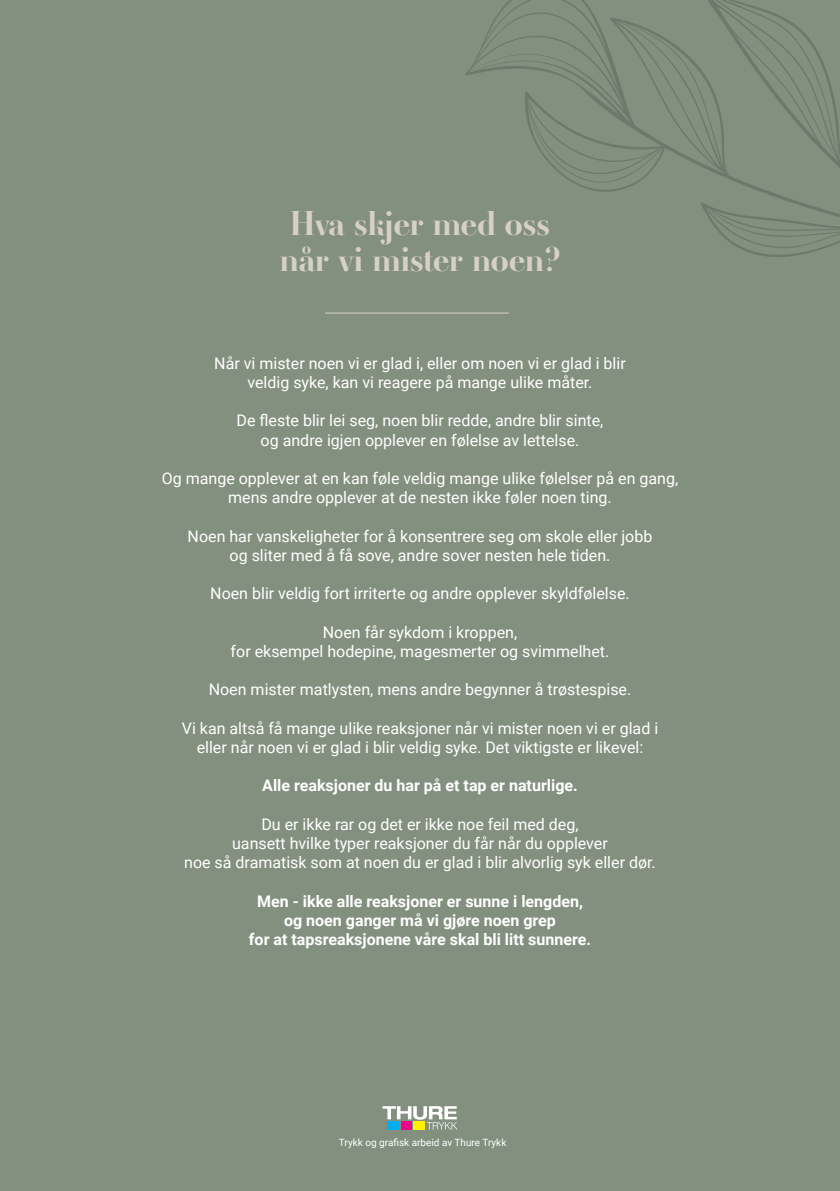
<style>
.page{position:relative;width:840px;height:1191px;background:#fff}
.page>*{position:absolute;margin:0;border:0;box-sizing:border-box;transform-origin:0 0}
.t1{font:700 34px/36px "Ambroise Std";color:#d6d0c6}
.t2{font:16px/19.2px "Roboto";color:#fff;text-align:center}
.t3{font:700 16px/19.2px "Roboto";color:#fff;text-align:center}
.t4{font:10px "Roboto";color:#fff}
</style>
<div class="page">
<div style="left:0;top:0;width:839px;height:1191px;background:#83907f"></div>
<svg style="left:465px;top:0;width:374px;height:257px"></svg>
<hr style="left:325px;top:312px;width:183px;height:1px;background:#d6d0c6">
<div style="left:387px;top:1121px;width:11px;height:9px;background:#00aeef"></div>
<div style="left:400px;top:1121px;width:11px;height:9px;background:#ed028c"></div>
<div style="left:413px;top:1121px;width:11px;height:9px;background:#fff101"></div>
<svg style="left:382px;top:1106px;width:75px;height:23px"></svg>
<h1 class="t1" style="left:280px;top:205px;width:281px">Hva skjer med oss når vi mister noen?</h1>
<p class="t2" style="left:214px;top:353px;width:413px">Når vi mister noen vi er glad i, eller om noen vi er glad i blir veldig syke, kan vi reagere på mange ulike måter.</p>
<p class="t2" style="left:236px;top:410px;width:368px">De fleste blir lei seg, noen blir redde, andre blir sinte, og andre igjen opplever en følelse av lettelse.</p>
<p class="t2" style="left:162px;top:468px;width:517px">Og mange opplever at en kan føle veldig mange ulike følelser på en gang, mens andre opplever at de nesten ikke føler noen ting.</p>
<p class="t2" style="left:187px;top:526px;width:466px">Noen har vanskeligheter for å konsentrere seg om skole eller jobb og sliter med å få sove, andre sover nesten hele tiden.</p>
<p class="t2" style="left:210px;top:583px;width:421px">Noen blir veldig fort irriterte og andre opplever skyldfølelse.</p>
<p class="t2" style="left:230px;top:622px;width:380px">Noen får sykdom i kroppen,<br>for eksempel hodepine, magesmerter og svimmelhet.</p>
<p class="t2" style="left:209px;top:679px;width:424px">Noen mister matlysten, mens andre begynner å trøstespise.</p>
<p class="t2" style="left:182px;top:718px;width:477px">Vi kan altså få mange ulike reaksjoner når vi mister noen vi er glad i eller når noen vi er glad i blir veldig syke. Det viktigste er likevel:</p>
<p class="t3" style="left:262px;top:775px;width:317px">Alle reaksjoner du har på et tap er naturlige.</p>
<p class="t2" style="left:184px;top:814px;width:473px">Du er ikke rar og det er ikke noe feil med deg,<br>uansett hvilke typer reaksjoner du får når du opplever<br>noe så dramatisk som at noen du er glad i blir alvorlig syk eller dør.</p>
<p class="t3" style="left:249px;top:890px;width:343px">Men - ikke alle reaksjoner er sunne i lengden, og noen ganger må vi gjøre noen grep<br>for at tapsreaksjonene våre skal bli litt sunnere.</p>
<p class="t4" style="left:339px;top:1135px;width:169px">Trykk og grafisk arbeid av Thure Trykk</p>
</div>
